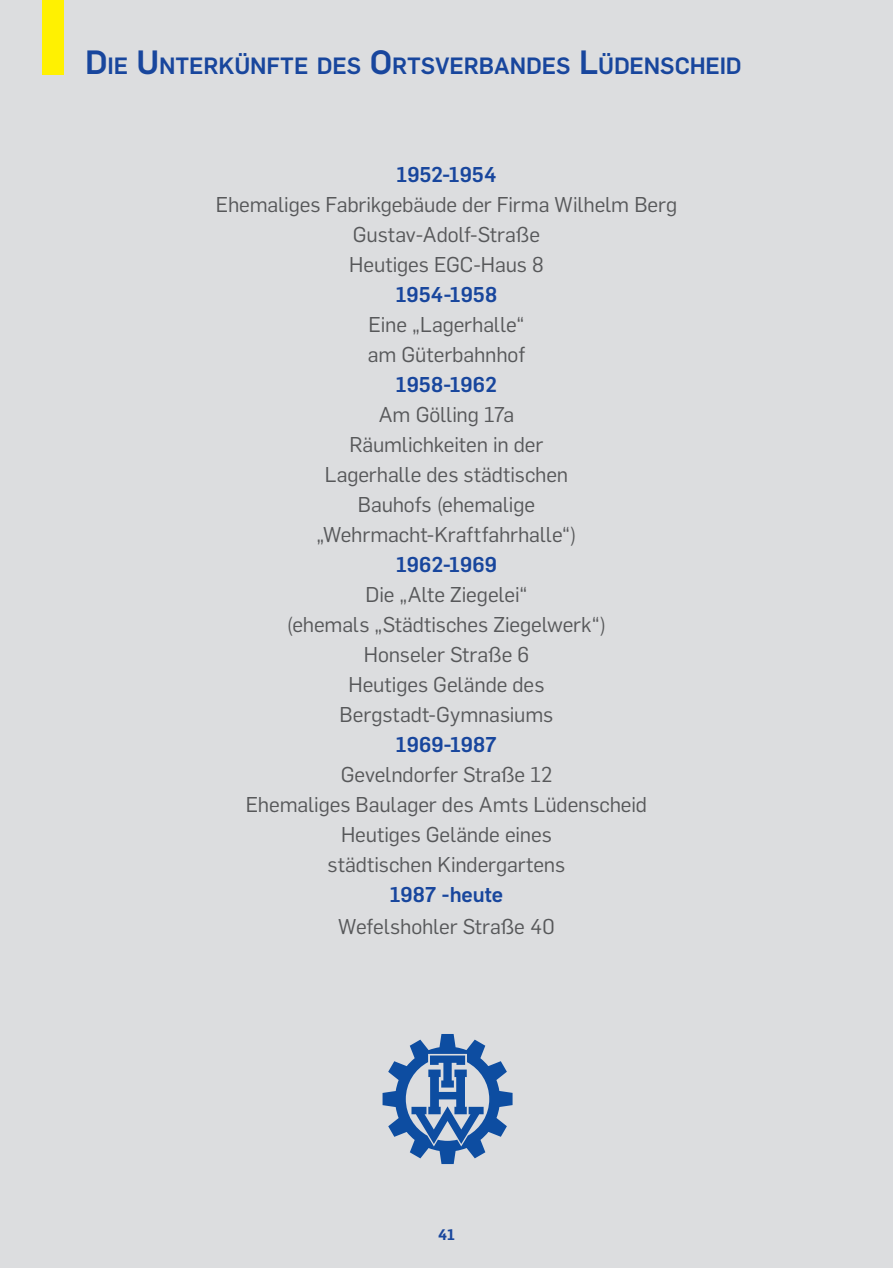
<style>
.page{position:relative;width:893px;height:1268px;background:#fff}
.page>*{position:absolute;margin:0;border:0;box-sizing:border-box;transform-origin:0 0}
.t1{font:500 23.1px "Flama";letter-spacing:-.01em;color:#18469d}
.t2{font:21px/30px "Flama";letter-spacing:-.005em;color:#57585a;text-align:center}
.t3{font:500 21px "Flama";color:#18469d}
.t4{font:600 15px "Flama";color:#18469d}
.s1{font-size:33px}
</style>
<div class="page">
<div style="left:0;top:0;width:893px;height:1267px;background:#dcdddf"></div>
<svg style="left:383px;top:1034px;width:130px;height:129px"></svg>
<div style="left:43px;top:0;width:21px;height:74px;background:#fff101"></div>
<p class="t1" style="left:85px;top:49px;width:658px"><span class="s1">D</span> IE <span class="s1">U</span> NTERKÜNFTE DES <span class="s1">O</span>RTSVERBANDES <span class="s1">L</span>ÜDENSCHEID</p>
<p class="t3" style="left:396px;top:159px;width:101px">1952-1954</p>
<p class="t2" style="left:216px;top:188px;width:463px">Ehemaliges Fabrikgebäude der Firma Wilhelm Berg<br>Gustav-Adolf-Straße<br>Heutiges EGC-Haus 8</p>
<p class="t3" style="left:396px;top:279px;width:103px">1954-1958</p>
<p class="t2" style="left:368px;top:308px;width:159px;text-align:left">Eine „Lagerhalle“ am Güterbahnhof</p>
<p class="t3" style="left:396px;top:369px;width:103px">1958-1962</p>
<p class="t2" style="left:316px;top:398px;width:262px">Am Gölling 17a<br>Räumlichkeiten in der<br>Lagerhalle des städtischen<br>Bauhofs (ehemalige „Wehrmacht-Kraftfahrhalle“)</p>
<p class="t3" style="left:396px;top:549px;width:102px">1962-1969</p>
<p class="t2" style="left:287px;top:578px;width:321px">Die „Alte Ziegelei“<br>(ehemals „Städtisches Ziegelwerk“)<br>Honseler Straße 6<br>Heutiges Gelände des<br>Bergstadt-Gymnasiums</p>
<p class="t3" style="left:396px;top:729px;width:103px">1969-1987</p>
<p class="t2" style="left:246px;top:758px;width:403px">Gevelndorfer Straße 12<br>Ehemaliges Baulager des Amts Lüdenscheid<br>Heutiges Gelände eines<br>städtischen Kindergartens</p>
<p class="t3" style="left:390px;top:879px;width:115px">1987 -heute</p>
<p class="t2" style="left:338px;top:909px;width:218px">Wefelshohler Straße 40</p>
<p class="t4" style="left:438px;top:1223px;width:18px">41</p>
</div>
